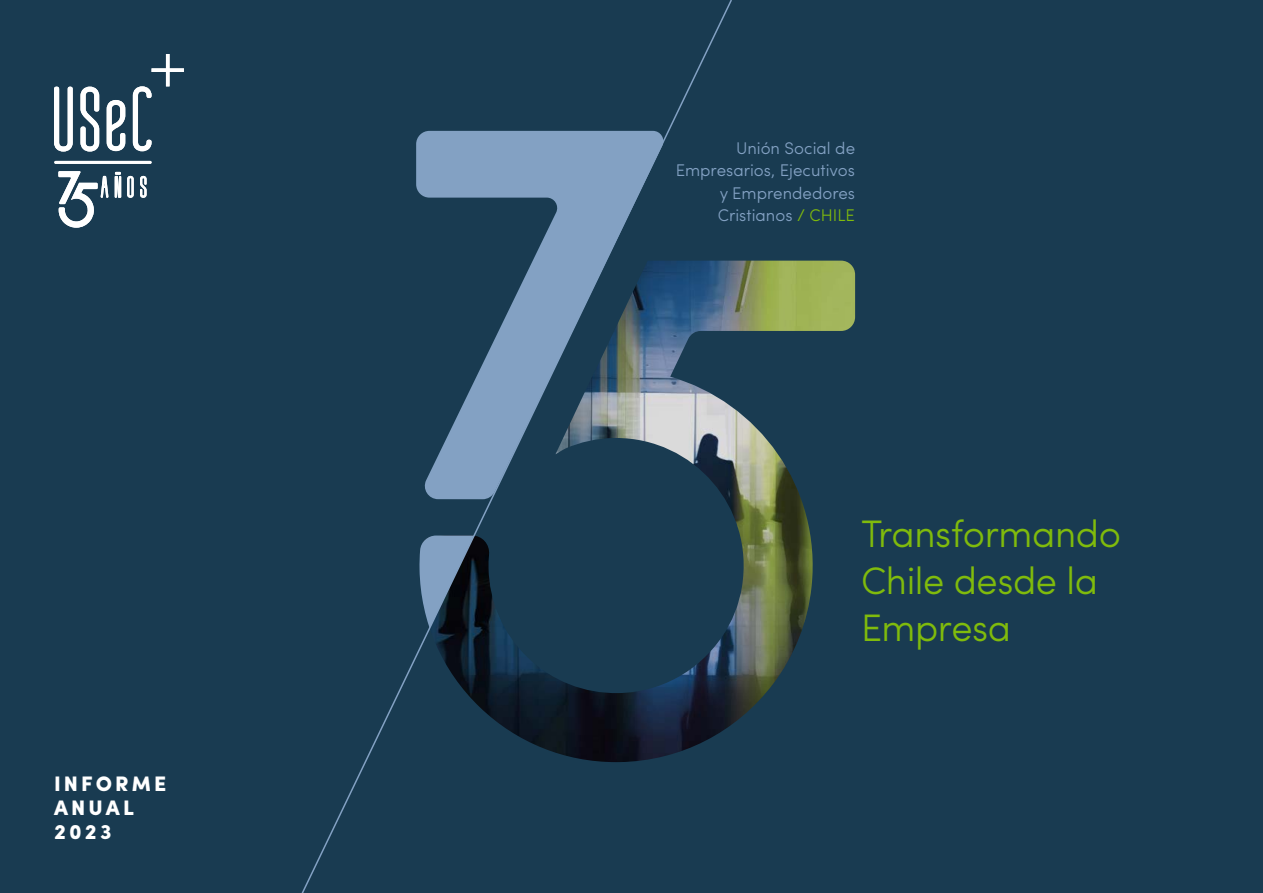
<style>
.page{position:relative;width:1263px;height:893px;background:#193b51}
.page>*{position:absolute;margin:0;border:0;box-sizing:border-box;transform-origin:0 0}
.t1{font:300 38.4px/47.1px "Sofia Pro";letter-spacing:-.01em;color:#80bb0c}
.t2{font:900 21px/24px "Sofia Pro";letter-spacing:.15em;color:#fff}
.t3{font:300 16.95px/22.5px "Sofia Pro";color:#83a1c3;text-align:right}
.s1{color:#80bb0c}
</style>
<div class="page">
<img style="left:733px;top:261px;width:122px;height:462px">
<svg style="left:301px;top:0;width:432px;height:893px"></svg>
<svg style="left:107px;top:100px;width:18px;height:51px"></svg>
<svg style="left:54px;top:87px;width:19px;height:65px"></svg>
<svg style="left:80px;top:87px;width:19px;height:65px"></svg>
<svg style="left:133px;top:54px;width:51px;height:97px"></svg>
<hr style="left:54px;top:161px;width:98px;height:3px;background:#fff">
<svg style="left:127px;top:176px;width:7px;height:22px"></svg>
<svg style="left:140px;top:176px;width:7px;height:22px"></svg>
<svg style="left:115px;top:172px;width:6px;height:26px"></svg>
<svg style="left:58px;top:171px;width:50px;height:57px"></svg>
<p class="t2" style="left:54px;top:770px;width:114px">INFORME<br>ANUAL<br>2023</p>
<p class="t3" style="left:676px;top:135px;width:181px">Unión Social de<br>Empresarios, Ejecutivos y Emprendedores<br>Cristianos <span class="s1">/ CHILE</span></p>
<h1 class="t1" style="left:861px;top:507px;width:261px">Transformando<br>Chile desde la<br>Empresa</h1>
</div>
